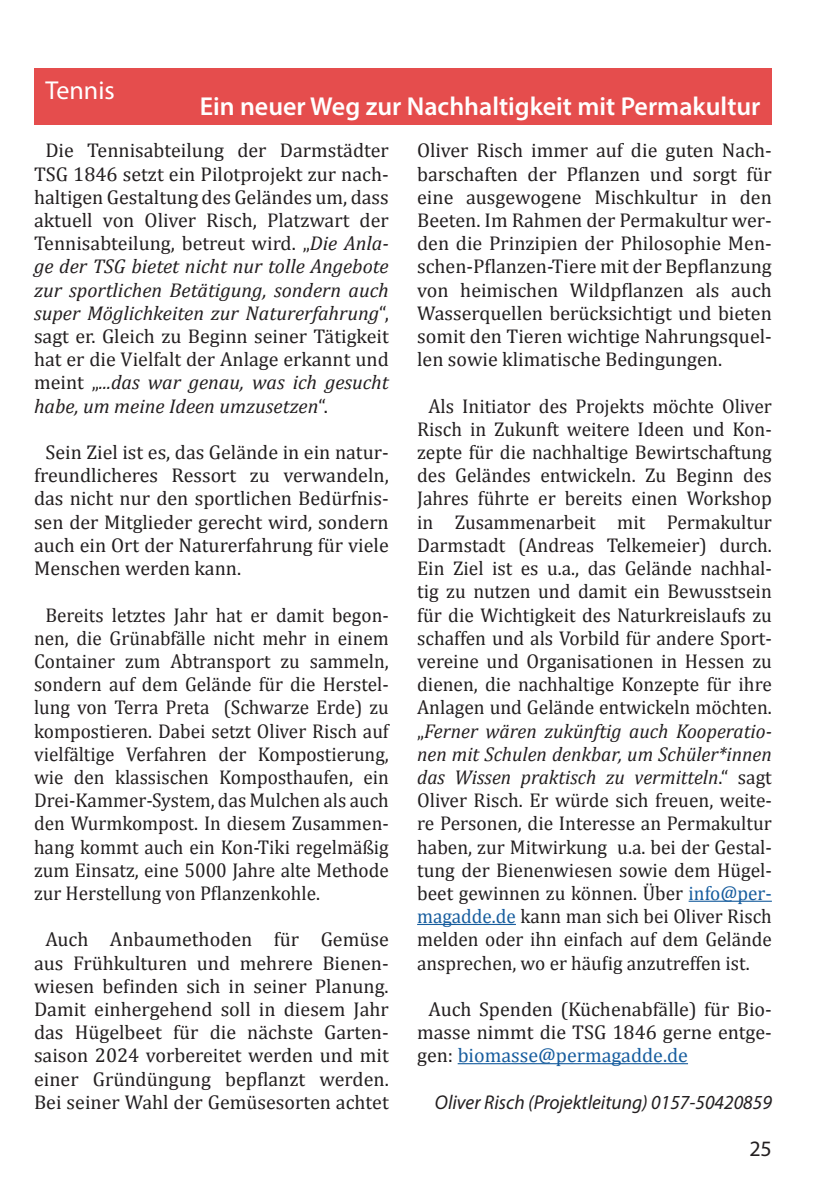
<style>
.page{position:relative;width:840px;height:1191px;background:#fff}
.page>*{position:absolute;margin:0;border:0;box-sizing:border-box;transform-origin:0 0}
.t1{font:600 26px "Myriad Pro";color:#fff}
.t2{font:26px "Myriad Pro";color:#fff}
.t3{font:22px "Myriad Pro";color:#231f20}
.t4{font:20px/23.2px "Cambria";color:#231f20;text-align:justify}
.t5{font:20px/23.2px "Cambria";color:#231f20;text-align:justify;scale:.96 1}
.t6{font:italic 20px "Myriad Pro";color:#231f20}
.s1{font-style:italic}
.s2{color:#175d9e}
</style>
<div class="page">
<div style="left:34px;top:68px;width:737px;height:57px;background:#e54d4d"></div>
<hr style="left:688px;top:900px;width:83px;height:1px;background:#175d9e">
<hr style="left:417px;top:924px;width:98px;height:1px;background:#175d9e">
<hr style="left:457px;top:1063px;width:230px;height:1px;background:#175d9e">
<h1 class="t2" style="left:45px;top:74px;width:71px">Tennis</h1>
<h1 class="t1" style="left:199px;top:89px;width:562px">Ein neuer Weg zur Nachhaltigkeit mit Permakultur</h1>
<p class="t4" style="left:34px;top:139px;width:356px;text-indent:11px">Die Tennisabteilung der Darmstädter TSG 1846 setzt ein Pilotprojekt zur nach&shy;haltigen Gestaltung des Geländes um, dass aktuell von Oliver Risch, Platzwart der Tennisabteilung, betreut wird. „<span class="s1">Die Anla&shy;ge der TSG bietet nicht nur tolle Angebote zur sportlichen Betätigung, sondern auch super Möglichkeiten zur Naturerfahrung</span>“, sagt er. Gleich zu Beginn seiner Tätigkeit hat er die Vielfalt der Anlage erkannt und meint „<span class="s1">...das war genau, was ich gesucht habe, um meine Ideen umzusetzen</span>“.</p>
<p class="t4" style="left:34px;top:440px;width:356px;text-indent:11px">Sein Ziel ist es, das Gelände in ein natur&shy;freundlicheres Ressort zu verwandeln, das nicht nur den sportlichen Bedürfnis&shy;sen der Mitglieder gerecht wird, sondern auch ein Ort der Naturerfahrung für viele Menschen werden kann.</p>
<p class="t5" style="left:34px;top:603px;width:371px;text-indent:11px">Bereits letztes Jahr hat er damit begon&shy;nen, die Grünabfälle nicht mehr in einem Container zum Abtransport zu sammeln, sondern auf dem Gelände für die Herstel&shy;lung von Terra Preta (Schwarze Erde) zu kompostieren. Dabei setzt Oliver Risch auf vielfältige Verfahren der Kompostierung, wie den klassischen Komposthaufen, ein Drei-Kammer-System, das Mulchen als auch den Wurmkompost. In diesem Zusammen&shy;hang kommt auch ein Kon-Tiki regelmäßig zum Einsatz, eine 5000 Jahre alte Methode zur Herstellung von Pflanzenkohle.</p>
<p class="t4" style="left:34px;top:928px;width:356px;text-align:center">Auch Anbaumethoden für Gemüse aus Frühkulturen und mehrere Bienen&shy;wiesen befinden sich in seiner Planung.<br>Damit einhergehend soll in diesem Jahr das Hügelbeet für die nächste Garten&shy;saison 2024 vorbereitet werden und mit einer Gründüngung bepflanzt werden.<br>Bei seiner Wahl der Gemüsesorten achtet</p>
<p class="t4" style="left:417px;top:139px;width:356px">Oliver Risch immer auf die guten Nach&shy;barschaften der Pflanzen und sorgt für eine ausgewogene Mischkultur in den Beeten. Im Rahmen der Permakultur wer&shy;den die Prinzipien der Philosophie Men&shy;schen-Pflanzen-Tiere mit der Bepflanzung von heimischen Wildpflanzen als auch Wasserquellen berücksichtigt und bieten somit den Tieren wichtige Nahrungsquel&shy;len sowie klimatische Bedingungen.</p>
<p class="t4" style="left:417px;top:394px;width:356px;text-indent:11px">Als Initiator des Projekts möchte Oliver Risch in Zukunft weitere Ideen und Kon&shy;zepte für die nachhaltige Bewirtschaftung des Geländes entwickeln. Zu Beginn des Jahres führte er bereits einen Workshop in Zusammenarbeit mit Permakultur Darmstadt (Andreas Telkemeier) durch.<br>Ein Ziel ist es u.a., das Gelände nachhal&shy;tig zu nutzen und damit ein Bewusstsein für die Wichtigkeit des Naturkreislaufs zu schaffen und als Vorbild für andere Sport&shy;vereine und Organisationen in Hessen zu dienen, die nachhaltige Konzepte für ihre Anlagen und Gelände entwickeln möchten. „<span class="s1">Ferner wären zukünftig auch Kooperatio&shy;nen mit Schulen denkbar, um Schüler*innen das Wissen praktisch zu vermitteln</span>.“ sagt Oliver Risch. Er würde sich freuen, weite&shy;re Personen, die Interesse an Permakultur haben, zur Mitwirkung u.a. bei der Gestal&shy;tung der Bienenwiesen sowie dem Hügel&shy;beet gewinnen zu können. Über <span class="s2">info@per&shy;magadde.de</span> kann man sich bei Oliver Risch melden oder ihn einfach auf dem Gelände ansprechen, wo er häufig anzutreffen ist.</p>
<p class="t4" style="left:417px;top:997px;width:356px;text-indent:11px">Auch Spenden (Küchenabfälle) für Bio&shy;masse nimmt die TSG 1846 gerne entge&shy;gen: <span class="s2">biomasse@permagadde.de</span></p>
<p class="t6" style="left:434px;top:1089px;width:338px">Oliver Risch (Projektleitung) 0157-50420859</p>
<p class="t3" style="left:749px;top:1135px;width:24px">25</p>
</div>
